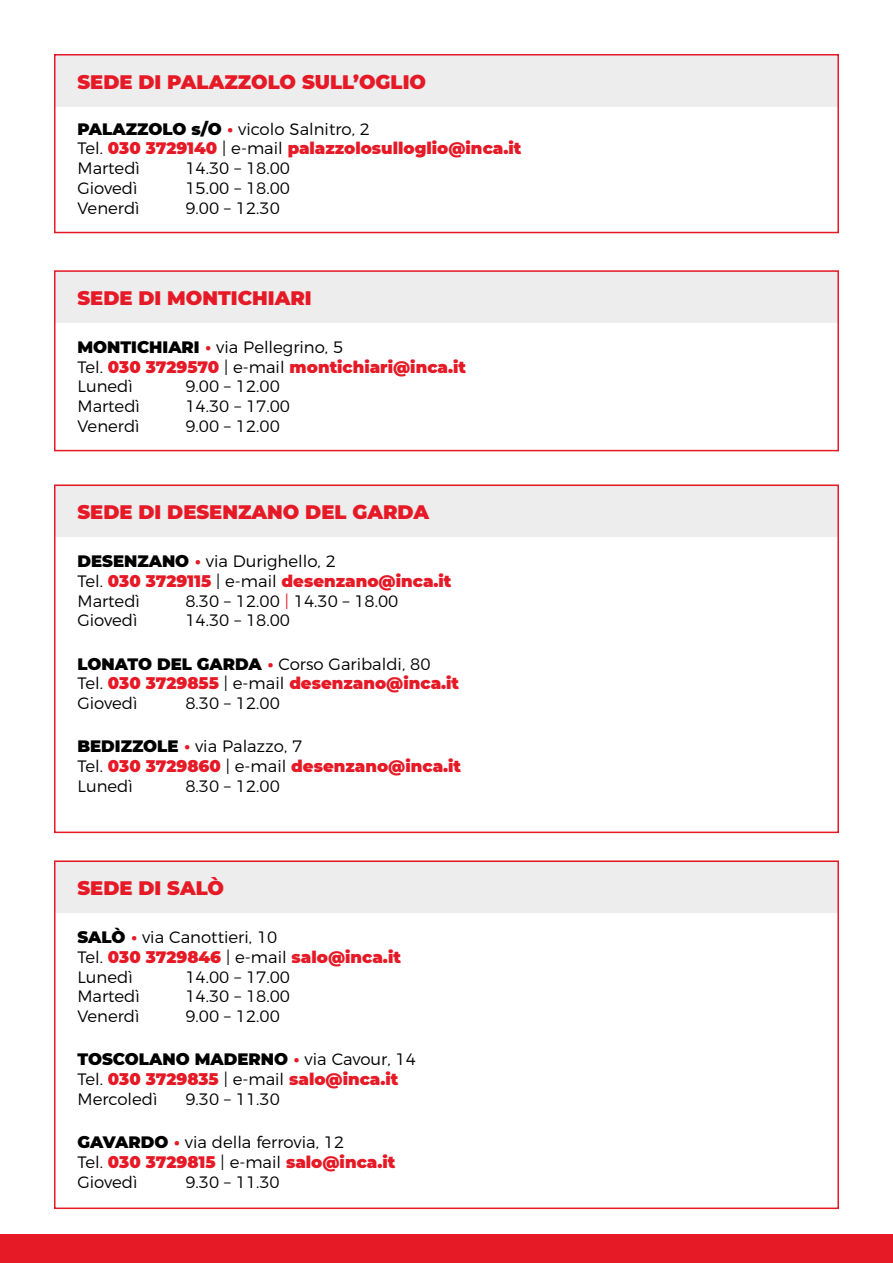
<style>
.page{position:relative;width:893px;height:1263px;background:#fff}
.page>*{position:absolute;margin:0;border:0;box-sizing:border-box;transform-origin:0 0}
.t1{font:900 19.5px "Montserrat";color:#e51a26}
.t2{font:300 16.5px/19.8px "Montserrat";color:#000}
.t3{font:900 16.5px/19.8px "Montserrat";color:#e51a26}
.s1{color:#000}
.s2{font-weight:300;color:#000}
.s3{font-weight:900}
.s4{font-weight:900;color:#e51a26}
.s5{color:#e51a26}
</style>
<div class="page">
<div style="left:0;top:1234px;width:893px;height:29px;background:#e51a26"></div>
<div style="left:54px;top:54px;width:785px;height:53px;background:#ededed"></div>
<div style="left:54px;top:270px;width:785px;height:53px;background:#ededed"></div>
<div style="left:54px;top:484px;width:785px;height:53px;background:#ededed"></div>
<div style="left:54px;top:860px;width:785px;height:53px;background:#ededed"></div>
<div style="left:54px;top:54px;width:785px;height:179px;border:2px solid #e51a26"></div>
<div style="left:54px;top:270px;width:785px;height:181px;border:2px solid #e51a26"></div>
<div style="left:54px;top:484px;width:785px;height:349px;border:2px solid #e51a26"></div>
<div style="left:54px;top:860px;width:785px;height:349px;border:2px solid #e51a26"></div>
<p class="t1" style="left:77px;top:67px;width:350px">SEDE DI PALAZZOLO SULL’OGLIO</p>
<p class="t3" style="left:77px;top:118px;width:445px"><span class="s1">PALAZZOLO s/O</span> · <span class="s2">vicolo Salnitro, 2<br>Tel.</span> 030 3729140 <span class="s2">| e-mail</span> palazzolosulloglio@inca.it<br><span class="s2">Martedì</span></p>
<p class="t2" style="left:185px;top:157px;width:106px">14.30 – 18.00</p>
<p class="t2" style="left:77px;top:177px;width:61px">Giovedì</p>
<p class="t2" style="left:185px;top:177px;width:106px">15.00 – 18.00</p>
<p class="t2" style="left:77px;top:197px;width:64px">Venerdì</p>
<p class="t2" style="left:185px;top:197px;width:96px">9.00 – 12.30</p>
<p class="t1" style="left:77px;top:283px;width:236px">SEDE DI MONTICHIARI</p>
<p class="t2" style="left:77px;top:336px;width:390px"><span class="s3">MONTICHIARI</span> <span class="s4">·</span> via Pellegrino, 5<br>Tel. <span class="s4">030 3729570</span> | e-mail <span class="s4">montichiari@inca.it<br></span>Lunedì</p>
<p class="t2" style="left:185px;top:375px;width:96px">9.00 – 12.00</p>
<p class="t2" style="left:77px;top:395px;width:64px">Martedì</p>
<p class="t2" style="left:185px;top:395px;width:106px">14.30 – 17.00</p>
<p class="t2" style="left:77px;top:415px;width:64px">Venerdì</p>
<p class="t2" style="left:185px;top:415px;width:96px">9.00 – 12.00</p>
<p class="t1" style="left:77px;top:498px;width:353px">SEDE DI DESENZANO DEL GARDA</p>
<p class="t2" style="left:77px;top:550px;width:376px"><span class="s3">DESENZANO</span> <span class="s4">·</span> via Durighello, 2<br>Tel. <span class="s4">030 3729115</span> | e-mail <span class="s4">desenzano@inca.it<br></span>Martedì</p>
<p class="t2" style="left:185px;top:589px;width:214px">8.30 – 12.00 <span class="s5">|</span> 14.30 – 18.00</p>
<p class="t2" style="left:77px;top:609px;width:61px">Giovedì</p>
<p class="t2" style="left:185px;top:609px;width:106px">14.30 – 18.00</p>
<p class="t2" style="left:77px;top:652px;width:383px"><span class="s3">LONATO DEL GARDA</span> <span class="s4">·</span> Corso Garibaldi, 80<br>Tel. <span class="s4">030 3729855</span> | e-mail <span class="s4">desenzano@inca.it<br></span>Giovedì</p>
<p class="t2" style="left:185px;top:692px;width:96px">8.30 – 12.00</p>
<p class="t2" style="left:77px;top:735px;width:385px"><span class="s3">BEDIZZOLE</span> <span class="s4">·</span> via Palazzo, 7<br>Tel. <span class="s4">030 3729860</span> | e-mail <span class="s4">desenzano@inca.it<br></span>Lunedì</p>
<p class="t2" style="left:185px;top:775px;width:96px">8.30 – 12.00</p>
<p class="t1" style="left:77px;top:874px;width:148px">SEDE DI SALÒ</p>
<p class="t2" style="left:77px;top:926px;width:325px"><span class="s3">SALÒ</span> <span class="s4">·</span> via Canottieri, 10<br>Tel. <span class="s4">030 3729846</span> | e-mail <span class="s4">salo@inca.it<br></span>Lunedì</p>
<p class="t2" style="left:185px;top:965px;width:106px">14.00 – 17.00</p>
<p class="t2" style="left:77px;top:985px;width:64px">Martedì</p>
<p class="t2" style="left:185px;top:985px;width:106px">14.30 – 18.00</p>
<p class="t2" style="left:77px;top:1005px;width:64px">Venerdì</p>
<p class="t2" style="left:185px;top:1005px;width:96px">9.00 – 12.00</p>
<p class="t2" style="left:77px;top:1048px;width:340px"><span class="s3">TOSCOLANO MADERNO</span> <span class="s4">·</span> via Cavour, 14<br>Tel. <span class="s4">030 3729835</span> | e-mail <span class="s4">salo@inca.it<br></span>Mercoledì</p>
<p class="t2" style="left:185px;top:1088px;width:96px">9.30 – 11.30</p>
<p class="t2" style="left:77px;top:1131px;width:319px"><span class="s3">GAVARDO</span> <span class="s4">·</span> via della ferrovia, 12<br>Tel. <span class="s4">030 3729815</span> | e-mail <span class="s4">salo@inca.it<br></span>Giovedì</p>
<p class="t2" style="left:185px;top:1170px;width:96px">9.30 – 11.30</p>
</div>
